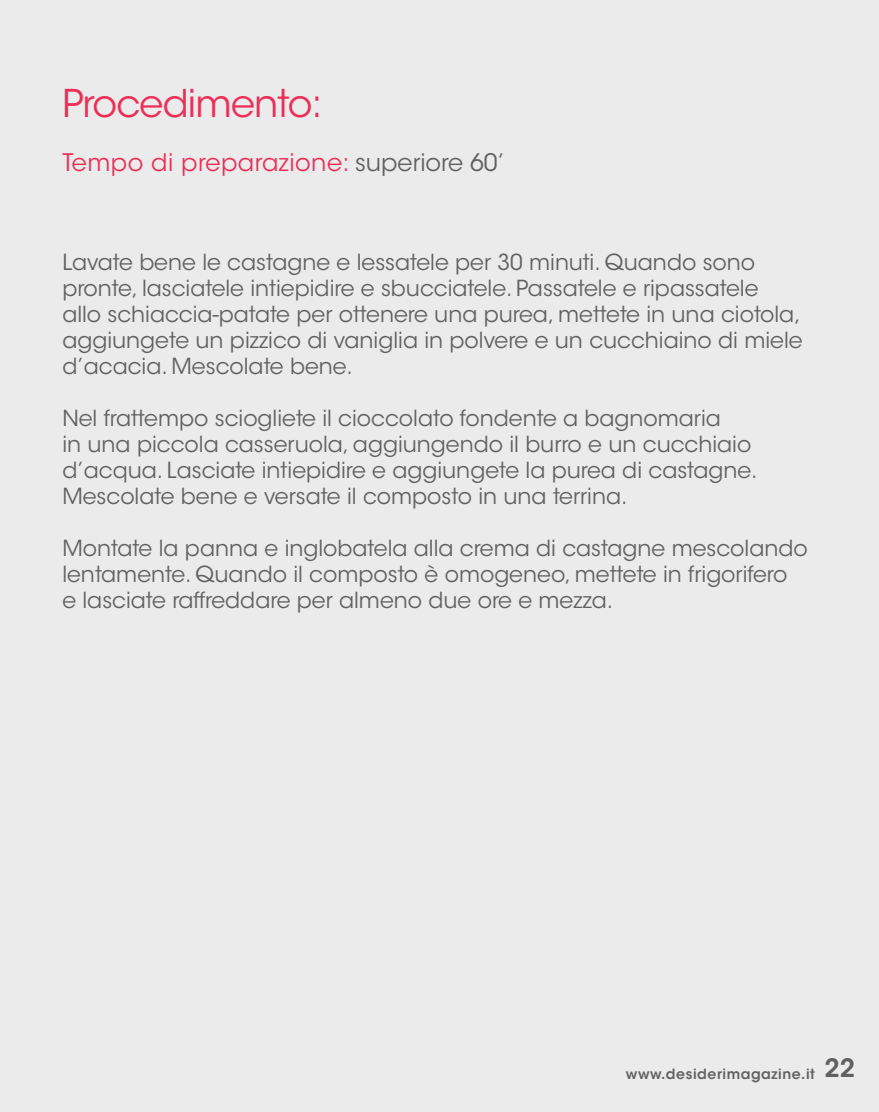
<style>
.page{position:relative;width:879px;height:1112px;background:#fff}
.page>*{position:absolute;margin:0;border:0;box-sizing:border-box;transform-origin:0 0}
.t1{font:38px "ITC Avant Garde Std";letter-spacing:-.02em;color:#ed2e56}
.t2{font:600 25.2px "ITC Avant Garde Std";color:#616161}
.t3{font:24px "ITC Avant Garde Std";letter-spacing:.02em;color:#ed2e56}
.t4{font:22px/26px "ITC Avant Garde Std";color:#616161}
.t5{font:600 14px "ITC Avant Garde Std";letter-spacing:.04em;color:#616161}
.s1{color:#616161}
</style>
<div class="page">
<div style="left:0;top:0;width:879px;height:1111px;background:#ebebeb"></div>
<h1 class="t1" style="left:62px;top:80px;width:262px">Procedimento:</h1>
<p class="t3" style="left:62px;top:147px;width:444px">Tempo di preparazione: <span class="s1">superiore 60’</span></p>
<p class="t4" style="left:62px;top:249px;width:742px">Lavate bene le castagne e lessatele per 30 minuti. Quando sono pronte, lasciatele intiepidire e sbucciatele. Passatele e ripassatele allo schiaccia-patate per ottenere una purea, mettete in una ciotola, aggiungete un pizzico di vaniglia in polvere e un cucchiaino di miele d’acacia. Mescolate bene.</p>
<p class="t4" style="left:62px;top:405px;width:697px">Nel frattempo sciogliete il cioccolato fondente a bagnomaria<br>in una piccola casseruola, aggiungendo il burro e un cucchiaio d’acqua. Lasciate intiepidire e aggiungete la purea di castagne.<br>Mescolate bene e versate il composto in una terrina.</p>
<p class="t4" style="left:62px;top:535px;width:747px">Montate la panna e inglobatela alla crema di castagne mescolando lentamente. Quando il composto è omogeneo, mettete in frigorifero<br>e lasciate raffreddare per almeno due ore e mezza.</p>
<p class="t5" style="left:626px;top:1064px;width:190px">www.desiderimagazine.it</p>
<p class="t2" style="left:824px;top:1051px;width:32px">22</p>
</div>
